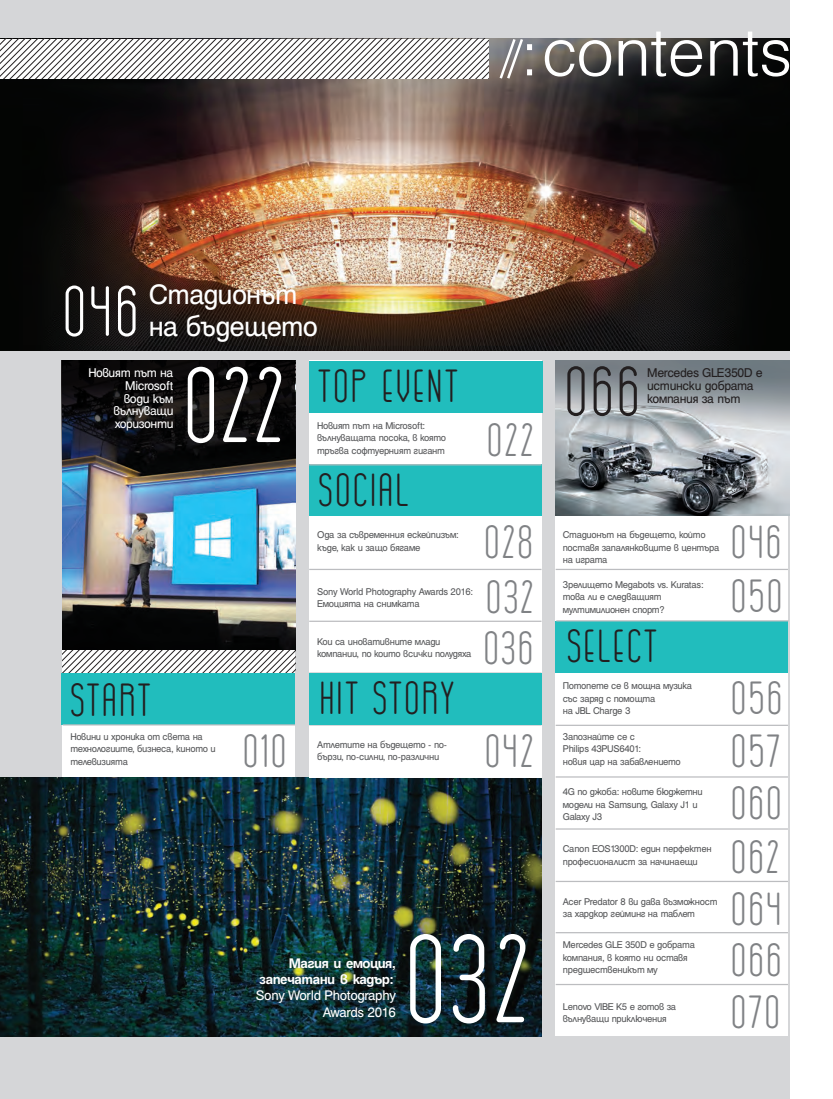
<style>
.page{position:relative;width:833px;height:1099px;background:#fff}
.page>*{position:absolute;margin:0;border:0;box-sizing:border-box;transform-origin:0 0}
.t1{font:124.25px "GOGOIA";color:#fff}
.t2{font:106px "GOGOIA";color:#fff}
.t3{font:300 75px "Helen HS Bg";letter-spacing:-.015em;color:#fff}
.t4{font:70.88px "GOGOIA";color:#fff}
.t5{font:69.38px "GOGOIA";color:#231f20}
.t6{font:46.38px/51.6px "GOGOIA";letter-spacing:.005em;color:#808285}
.t7{font:46.38px "GOGOIA";letter-spacing:.01em;color:#231f20}
.t8{font:30.5px "Helen Bg";letter-spacing:-.02em;color:#fff}
.t9{font:700 15px/16.2px "Helen HS Bg";letter-spacing:-.035em;color:#fff;text-align:right}
.t10{font:13.75px/12.5px "Helen Bg";letter-spacing:-.025em;color:#fff;text-align:right}
.t11{font:13.75px/12.5px "Helen Bg";letter-spacing:-.025em;color:#231f20}
.t12{font:10.62px/12.5px "Helen Bg";letter-spacing:-.025em;color:#57585a}
.s1{font-family:"Helen Bg";font-weight:400}
</style>
<div class="page">
<div style="left:0;top:0;width:789px;height:1098px;background:#d5d6d8"></div>
<img style="left:0;top:39px;width:789px;height:312px">
<div style="left:63px;top:465px;width:232px;height:312px;background:#fff"></div>
<img style="left:63px;top:473px;width:232px;height:177px">
<svg style="left:62px;top:360px;width:233px;height:113px;background:#121214"></svg>
<div style="left:62px;top:673px;width:233px;height:52px;background:#21bdbd"></div>
<img style="left:0;top:777px;width:541px;height:259px">
<div style="left:309px;top:361px;width:232px;height:416px;background:#fff"></div>
<div style="left:555px;top:361px;width:233px;height:675px;background:#fff"></div>
<hr style="left:63px;top:724px;width:232px;height:1px;background:#bcbdc0">
<hr style="left:555px;top:880px;width:233px;height:2px;background:#bcbdc0">
<div style="left:309px;top:464px;width:233px;height:52px;background:#21bdbd"></div>
<hr style="left:309px;top:569px;width:232px;height:1px;background:#bcbdc0">
<hr style="left:555px;top:569px;width:233px;height:1px;background:#bcbdc0">
<hr style="left:309px;top:620px;width:232px;height:2px;background:#bcbdc0">
<hr style="left:309px;top:672px;width:232px;height:1px;background:#bcbdc0">
<div style="left:555px;top:621px;width:233px;height:51px;background:#21bdbd"></div>
<hr style="left:555px;top:724px;width:233px;height:2px;background:#bcbdc0">
<hr style="left:555px;top:776px;width:233px;height:1px;background:#bcbdc0">
<hr style="left:555px;top:828px;width:233px;height:1px;background:#bcbdc0">
<hr style="left:555px;top:932px;width:233px;height:1px;background:#bcbdc0">
<hr style="left:555px;top:983px;width:233px;height:2px;background:#bcbdc0">
<div style="left:309px;top:360px;width:234px;height:52px;background:#21bdbd"></div>
<svg style="left:497px;top:38px;width:28px;height:43px"></svg>
<svg style="left:0;top:39px;width:489px;height:40px;background:#cecdcd"></svg>
<svg style="left:63px;top:650px;width:233px;height:22px"></svg>
<img style="left:555px;top:361px;width:234px;height:155px">
<hr style="left:309px;top:464px;width:232px;height:1px;background:#bcbdc0">
<div style="left:309px;top:673px;width:232px;height:52px;background:#21bdbd"></div>
<hr style="left:556px;top:620px;width:232px;height:1px;background:#bcbdc0">
<p class="t3" style="left:522px;top:16px;width:272px">:contents</p>
<p class="t8" style="left:149px;top:283px;width:150px">Стадионът</p>
<p class="t4" style="left:61px;top:274px;width:81px">046</p>
<p class="t8" style="left:149px;top:315px;width:170px">на бъдещето</p>
<p class="t2" style="left:181px;top:350px;width:107px">022</p>
<p class="t10" style="left:88px;top:368px;width:87px">Новият път на<br>Microsoft<br>води към вълнуващи хоризонти</p>
<p class="t7" style="left:317px;top:362px;width:142px">TOP EVENT</p>
<p class="t12" style="left:317px;top:419px;width:130px">Новият път на Microsoft: вълнуващата посока, в която тръгва софтуерният гигант</p>
<p class="t7" style="left:318px;top:466px;width:92px">SOCIAL</p>
<p class="t6" style="left:486px;top:414px;width:50px">022</p>
<p class="t5" style="left:563px;top:355px;width:80px">066</p>
<p class="t11" style="left:647px;top:368px;width:117px">Mercedes GLE350D e истински добрата компания за път</p>
<p class="t7" style="left:70px;top:675px;width:83px">START</p>
<p class="t12" style="left:70px;top:730px;width:147px">Новини и хроника от света на технологиите, бизнеса, киното и телевизията</p>
<p class="t6" style="left:483px;top:517px;width:53px">028</p>
<p class="t6" style="left:729px;top:517px;width:54px">046</p>
<p class="t12" style="left:317px;top:529px;width:143px">Ода за съвременния ескейпизъм: къде, как и защо бягаме</p>
<p class="t12" style="left:563px;top:529px;width:158px">Стадионът на бъдещето, който поставя запалянковците в центъра на играта</p>
<p class="t12" style="left:317px;top:586px;width:157px">Sony World Photography Awards 2016:<br>Емоцията на снимката</p>
<p class="t12" style="left:317px;top:635px;width:156px">Кои са иновативните млади компании, по които всички полудяха</p>
<p class="t7" style="left:318px;top:674px;width:138px">HIT STORY</p>
<p class="t6" style="left:482px;top:572px;width:53px;line-height:50.9px">032<br>036</p>
<p class="t6" style="left:242px;top:725px;width:47px">010</p>
<p class="t6" style="left:484px;top:725px;width:52px">042</p>
<p class="t12" style="left:317px;top:738px;width:132px">Атлетите на бъдещето - по&shy;бързи, по-силни, по-различни</p>
<p class="t9" style="left:256px;top:954px;width:141px">Магия и емоция, запечатани в кадър:<br><span class="s1">Sony World Photography<br>Awards 2016</span></p>
<p class="t1" style="left:402px;top:914px;width:131px">032</p>
<p class="t12" style="left:563px;top:578px;width:142px">Зрелището Megabots vs. Kuratas: това ли е следващият мултимилионен спорт?</p>
<p class="t7" style="left:566px;top:622px;width:93px">SELECT</p>
<p class="t12" style="left:563px;top:680px;width:131px">Потопете се в мощна музика със заряд с помощта<br>на JBL Charge 3</p>
<p class="t12" style="left:563px;top:731px;width:119px">Запознайте се с<br>Philips 43PUS6401:<br>новия цар на забавлението</p>
<p class="t12" style="left:563px;top:786px;width:141px">4G по джоба: новите бюджетни модели на Samsung, Galaxy J1 и<br>Galaxy J3</p>
<p class="t12" style="left:563px;top:843px;width:150px">Canon EOS1300D: един перфектен професионалист за начинаещи</p>
<p class="t12" style="left:563px;top:895px;width:156px">Аcer Predator 8 ви дава възможност за хардкор гейминг на таблет</p>
<p class="t12" style="left:563px;top:939px;width:134px">Mercedes GLE 350D е добрата компания, в която ни оставя предшественикът му</p>
<p class="t12" style="left:563px;top:1000px;width:115px">Lenovo VIBE K5 е готов за вълнуващи приключения</p>
<p class="t6" style="left:729px;top:545px;width:55px;line-height:102px">050<br>056</p>
<p class="t6" style="left:729px;top:725px;width:54px">057<br>060</p>
<p class="t6" style="left:729px;top:831px;width:54px;text-align:justify">062<br>064<br>066<br>070</p>
</div>
